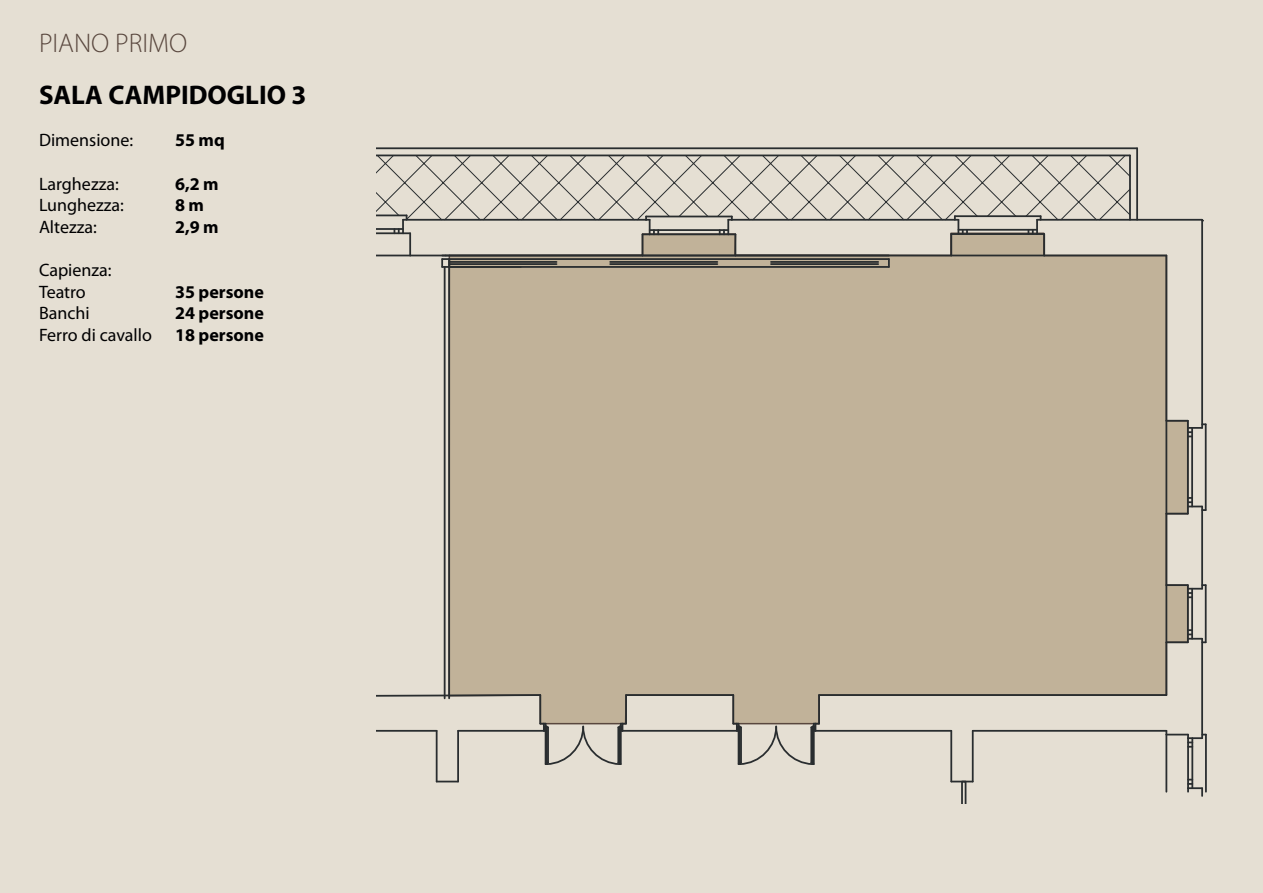
<style>
.page{position:relative;width:1263px;height:893px;background:#e5dfd3}
.page>*{position:absolute;margin:0;border:0;box-sizing:border-box;transform-origin:0 0}
.t1{font:700 27px "Myriad Pro";color:#000001}
.t2{font:300 27px "Myriad Pro";color:#59473e}
.t3{font:18px/21.6px "Myriad Pro";color:#000001}
.t4{font:700 18px "Myriad Pro";color:#000001}
</style>
<div class="page">
<svg style="left:448px;top:232px;width:741px;height:493px;background:#c3b59d"></svg>
<hr style="left:732px;top:695px;width:2px;height:29px;background:#292d2f">
<hr style="left:818px;top:695px;width:2px;height:29px;background:#292d2f">
<hr style="left:625px;top:695px;width:2px;height:29px;background:#292d2f">
<svg style="left:437px;top:781px;width:21px;height:1px"></svg>
<hr style="left:403px;top:219px;width:247px;height:2px;background:#292d2f">
<hr style="left:728px;top:219px;width:230px;height:2px;background:#292d2f">
<hr style="left:1037px;top:219px;width:165px;height:2px;background:#292d2f">
<hr style="left:376px;top:232px;width:27px;height:2px;background:#292d2f">
<hr style="left:376px;top:228px;width:27px;height:2px;background:#292d2f">
<hr style="left:409px;top:233px;width:2px;height:22px;background:#292d2f">
<svg style="left:394px;top:220px;width:16px;height:14px"></svg>
<hr style="left:410px;top:255px;width:232px;height:1px;background:#292d2f">
<svg style="left:376px;top:693px;width:166px;height:5px"></svg>
<hr style="left:376px;top:730px;width:61px;height:2px;background:#292d2f">
<hr style="left:735px;top:255px;width:216px;height:1px;background:#292d2f">
<hr style="left:1044px;top:255px;width:122px;height:1px;background:#292d2f">
<hr style="left:1165px;top:255px;width:2px;height:166px;background:#292d2f">
<hr style="left:958px;top:233px;width:79px;height:2px;background:#292d2f">
<hr style="left:958px;top:229px;width:79px;height:2px;background:#292d2f">
<hr style="left:950px;top:234px;width:2px;height:21px;background:#292d2f">
<svg style="left:951px;top:220px;width:17px;height:15px"></svg>
<hr style="left:1043px;top:234px;width:2px;height:21px;background:#292d2f">
<svg style="left:1027px;top:220px;width:17px;height:15px"></svg>
<hr style="left:1205px;top:424px;width:1px;height:86px;background:#292d2f">
<hr style="left:1187px;top:428px;width:2px;height:78px;background:#292d2f">
<hr style="left:1191px;top:428px;width:2px;height:78px;background:#292d2f">
<hr style="left:1166px;top:420px;width:22px;height:2px;background:#292d2f">
<svg style="left:1187px;top:421px;width:19px;height:16px"></svg>
<hr style="left:1166px;top:513px;width:22px;height:2px;background:#292d2f">
<svg style="left:1187px;top:497px;width:19px;height:17px"></svg>
<hr style="left:1165px;top:514px;width:2px;height:71px;background:#292d2f">
<hr style="left:1166px;top:641px;width:22px;height:2px;background:#292d2f">
<hr style="left:1166px;top:584px;width:22px;height:2px;background:#292d2f">
<hr style="left:1187px;top:589px;width:2px;height:50px;background:#292d2f">
<hr style="left:1191px;top:589px;width:2px;height:50px;background:#292d2f">
<hr style="left:1201px;top:506px;width:2px;height:83px;background:#292d2f">
<hr style="left:1165px;top:642px;width:2px;height:53px;background:#292d2f">
<svg style="left:1187px;top:629px;width:19px;height:14px"></svg>
<svg style="left:1187px;top:584px;width:19px;height:14px"></svg>
<hr style="left:1205px;top:585px;width:1px;height:57px;background:#292d2f">
<hr style="left:436px;top:731px;width:1px;height:50px;background:#292d2f">
<hr style="left:457px;top:731px;width:2px;height:50px;background:#292d2f">
<hr style="left:458px;top:730px;width:86px;height:2px;background:#292d2f">
<hr style="left:950px;top:731px;width:2px;height:50px;background:#292d2f">
<hr style="left:972px;top:731px;width:2px;height:50px;background:#292d2f">
<hr style="left:973px;top:730px;width:193px;height:2px;background:#292d2f">
<hr style="left:622px;top:730px;width:115px;height:2px;background:#292d2f">
<hr style="left:626px;top:694px;width:107px;height:2px;background:#292d2f">
<hr style="left:815px;top:730px;width:136px;height:2px;background:#292d2f">
<hr style="left:819px;top:694px;width:347px;height:2px;background:#292d2f">
<hr style="left:376px;top:147px;width:761px;height:2px;background:#292d2f">
<hr style="left:1129px;top:155px;width:2px;height:65px;background:#292d2f">
<hr style="left:1136px;top:148px;width:2px;height:72px;background:#292d2f">
<hr style="left:1201px;top:220px;width:2px;height:208px;background:#292d2f">
<svg style="left:733px;top:723px;width:86px;height:42px"></svg>
<svg style="left:540px;top:723px;width:86px;height:42px"></svg>
<svg style="left:951px;top:781px;width:22px;height:23px"></svg>
<hr style="left:1205px;top:735px;width:2px;height:57px;background:#292d2f">
<hr style="left:1191px;top:738px;width:2px;height:50px;background:#292d2f">
<hr style="left:1187px;top:738px;width:2px;height:50px;background:#292d2f">
<svg style="left:1187px;top:779px;width:16px;height:17px"></svg>
<svg style="left:1165px;top:731px;width:41px;height:17px"></svg>
<hr style="left:1201px;top:639px;width:2px;height:99px;background:#292d2f">
<hr style="left:1165px;top:585px;width:2px;height:57px;background:#292d2f">
<hr style="left:1165px;top:421px;width:2px;height:93px;background:#292d2f">
<hr style="left:951px;top:255px;width:93px;height:1px;background:#292d2f">
<hr style="left:376px;top:255px;width:34px;height:1px;background:#292d2f">
<hr style="left:1165px;top:735px;width:2px;height:57px;background:#292d2f">
<svg style="left:376px;top:155px;width:754px;height:65px"></svg>
<hr style="left:539px;top:695px;width:2px;height:29px;background:#292d2f">
<svg style="left:441px;top:216px;width:449px;height:52px"></svg>
<hr style="left:444px;top:267px;width:2px;height:431px;background:#292d2f">
<hr style="left:448px;top:259px;width:2px;height:439px;background:#292d2f">
<h1 class="t2" style="left:39px;top:27px;width:150px">PIANO PRIMO</h1>
<h1 class="t1" style="left:39px;top:78px;width:269px">SALA CAMPIDOGLIO 3</h1>
<p class="t3" style="left:39px;top:129px;width:96px">Dimensione:</p>
<p class="t4" style="left:175px;top:129px;width:51px">55 mq</p>
<p class="t3" style="left:39px;top:172px;width:81px">Larghezza:</p>
<p class="t4" style="left:175px;top:172px;width:45px">6,2 m</p>
<p class="t3" style="left:39px;top:194px;width:87px">Lunghezza:</p>
<p class="t4" style="left:175px;top:193px;width:31px">8 m</p>
<p class="t3" style="left:39px;top:216px;width:59px">Altezza:</p>
<p class="t4" style="left:175px;top:215px;width:45px">2,9 m</p>
<p class="t3" style="left:39px;top:259px;width:74px">Capienza:<br>Teatro</p>
<p class="t4" style="left:175px;top:280px;width:91px">35 persone</p>
<p class="t3" style="left:39px;top:302px;width:52px">Banchi</p>
<p class="t4" style="left:175px;top:301px;width:91px">24 persone</p>
<p class="t3" style="left:39px;top:324px;width:115px">Ferro di cavallo</p>
<p class="t4" style="left:175px;top:323px;width:91px">18 persone</p>
</div>
